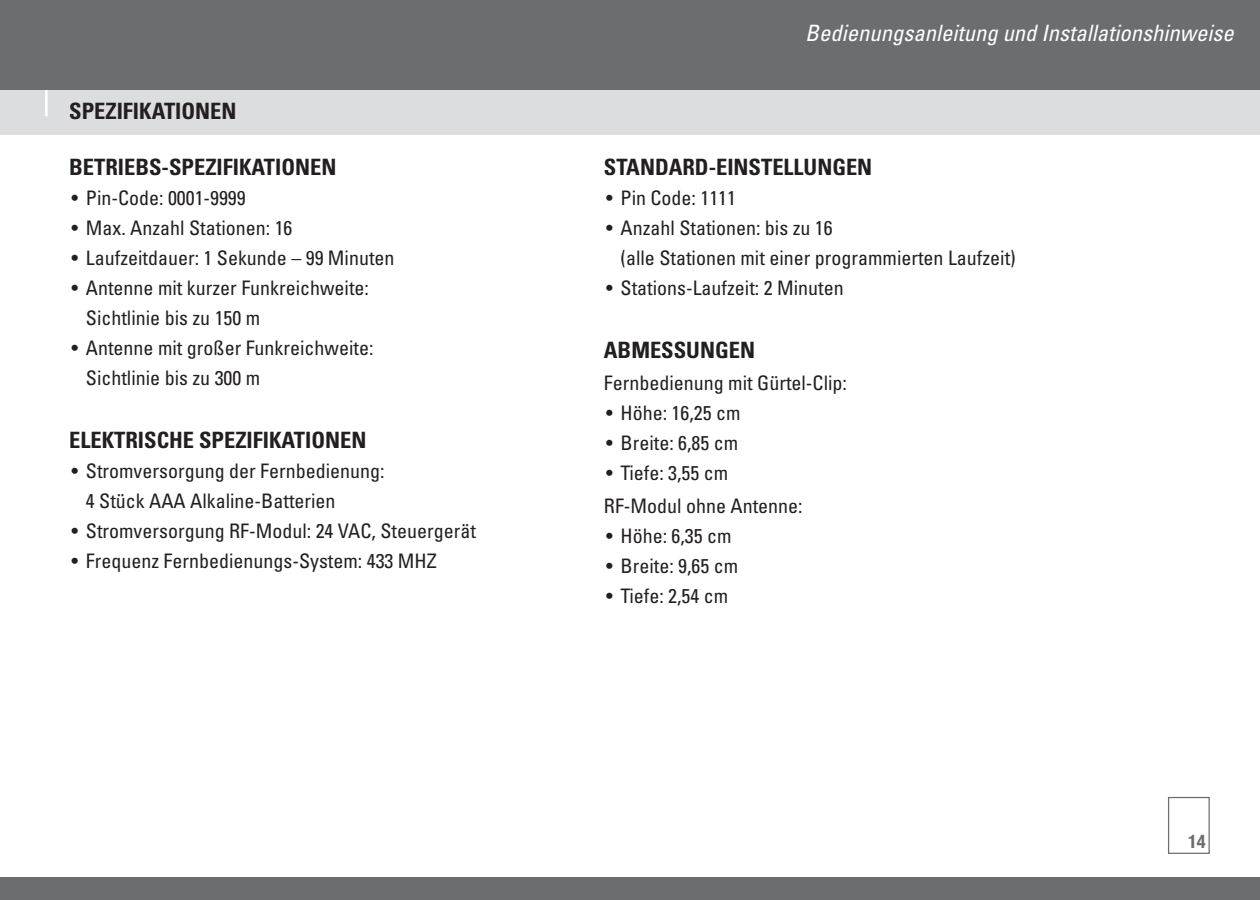
<style>
.page{position:relative;width:1260px;height:900px;background:#fff}
.page>*{position:absolute;margin:0;border:0;box-sizing:border-box;transform-origin:0 0}
.t1{font:700 condensed 22.5px "Univers";color:#231f20}
.t2{font:italic condensed 22.5px "Univers";letter-spacing:.005em;color:#fff}
.t3{font:condensed 20px/30px "Univers";color:#231f20}
.t4{font:700 condensed 18.5px "Helvetica Neue";color:#6c6d70}
</style>
<div class="page">
<div style="left:1168px;top:797px;width:42px;height:57px;border:1px solid #6c6d70"></div>
<div style="left:0;top:878px;width:1260px;height:22px;background:#6c6d70"></div>
<div style="left:0;top:90px;width:1260px;height:45px;background:#dcdddf"></div>
<hr style="left:45px;top:79px;width:3px;height:37px;background:#fff">
<div style="left:0;top:0;width:1260px;height:90px;background:#6c6d70"></div>
<p class="t1" style="left:69px;top:103px;width:169px">SPEZIFIKATIONEN</p>
<p class="t1" style="left:69px;top:159px;width:269px">BETRIEBS-SPEZIFIKATIONEN</p>
<p class="t3" style="left:71px;top:185px;width:176px">• Pin-Code: 0001-9999</p>
<p class="t3" style="left:71px;top:215px;width:222px">• Max. Anzahl Stationen: 16</p>
<p class="t3" style="left:71px;top:245px;width:325px">• Laufzeitdauer: 1 Sekunde – 99 Minuten</p>
<p class="t3" style="left:86px;top:275px;width:285px;text-indent:-14px">• Antenne mit kurzer Funkreichweite:<br>Sichtlinie bis zu 150 m</p>
<p class="t3" style="left:86px;top:335px;width:289px;text-indent:-14px">• Antenne mit großer Funkreichweite:<br>Sichtlinie bis zu 300 m</p>
<p class="t1" style="left:69px;top:432px;width:299px">ELEKTRISCHE SPEZIFIKATIONEN</p>
<p class="t3" style="left:86px;top:458px;width:300px;text-indent:-14px">• Stromversorgung der Fernbedienung:<br>4 Stück AAA Alkaline-Batterien</p>
<p class="t3" style="left:71px;top:518px;width:406px">• Stromversorgung RF-Modul: 24 VAC, Steuergerät</p>
<p class="t3" style="left:71px;top:548px;width:367px">• Frequenz Fernbedienungs-System: 433 MHZ</p>
<p class="t2" style="left:805px;top:24px;width:430px">Bedienungsanleitung und Installationshinweise</p>
<p class="t1" style="left:604px;top:159px;width:270px">STANDARD-EINSTELLUNGEN</p>
<p class="t3" style="left:606px;top:185px;width:131px">• Pin Code: 1111</p>
<p class="t3" style="left:621px;top:215px;width:397px;text-indent:-14px">• Anzahl Stationen: bis zu 16<br>(alle Stationen mit einer programmierten Laufzeit)</p>
<p class="t3" style="left:606px;top:275px;width:239px">• Stations-Laufzeit: 2 Minuten</p>
<p class="t1" style="left:604px;top:342px;width:153px">ABMESSUNGEN</p>
<p class="t3" style="left:604px;top:370px;width:245px">Fernbedienung mit Gürtel-Clip:</p>
<p class="t3" style="left:606px;top:400px;width:136px">• Höhe: 16,25 cm</p>
<p class="t3" style="left:606px;top:430px;width:134px">• Breite: 6,85 cm</p>
<p class="t3" style="left:604px;top:459px;width:200px;line-height:32.5px">• Tiefe: 3,55 cm<br>RF-Modul ohne Antenne:</p>
<p class="t3" style="left:606px;top:523px;width:127px">• Höhe: 6,35 cm</p>
<p class="t3" style="left:606px;top:553px;width:134px">• Breite: 9,65 cm</p>
<p class="t3" style="left:606px;top:583px;width:124px">• Tiefe: 2,54 cm</p>
<p class="t4" style="left:1188px;top:835px;width:19px">14</p>
</div>
